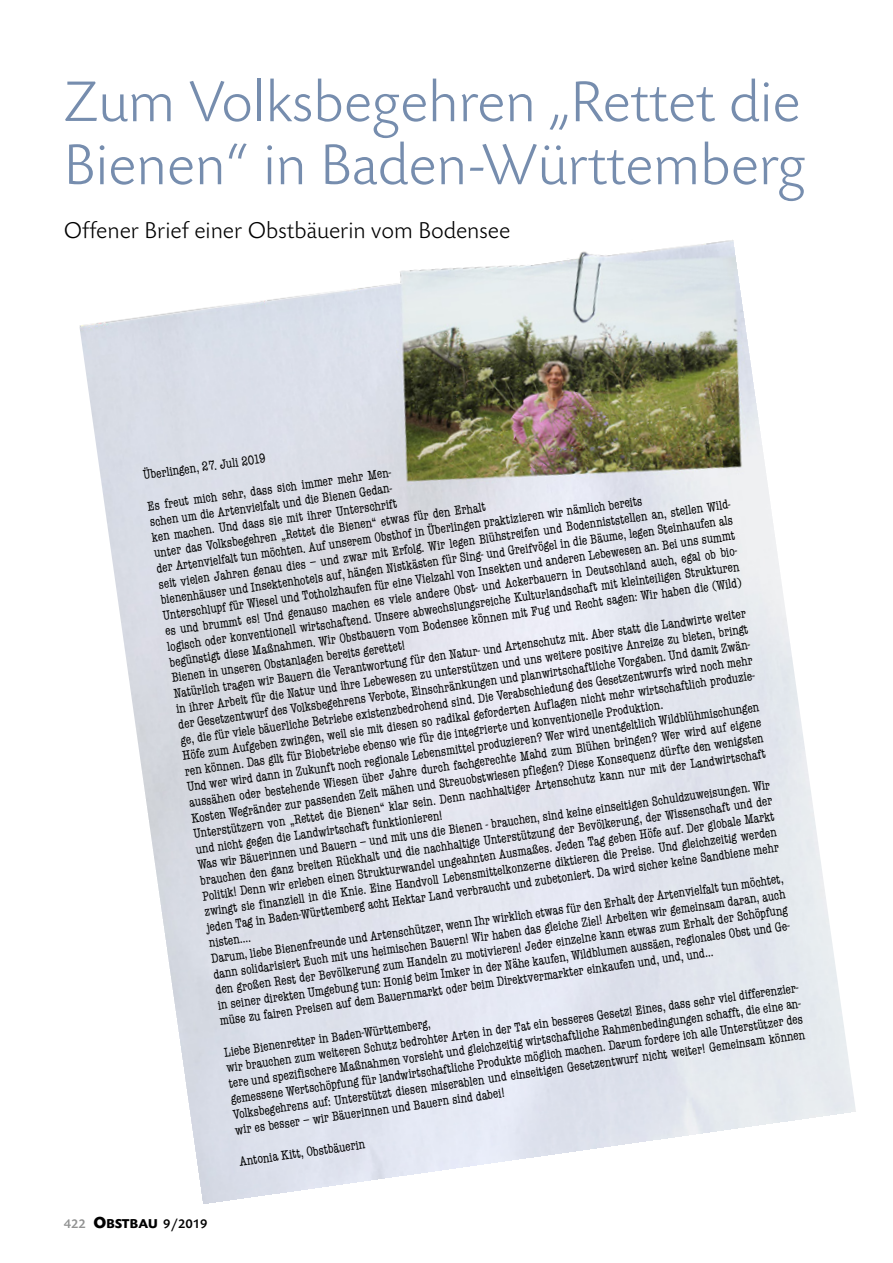
<style>
.page{position:relative;width:893px;height:1263px;background:#fff}
.page>*{position:absolute;margin:0;border:0;box-sizing:border-box;transform-origin:0 0}
.t1{font:300 60px/63px "Today SB";color:#768dae}
.t2{font:300 24px "Today SB";color:#000}
.t3{font:condensed 13.5px/15.8px "American Typewriter";color:#000;scale:.95 1}
.t4{font:700 13.5px "Today SB";letter-spacing:.01em;color:#000}
.s1{font-weight:500;color:#919292}
.s2{font-size:16.8px}
.s3{font-weight:500}
</style>
<div class="page">
<img style="left:79px;top:240px;width:777px;height:964px">
<h1 class="t1" style="left:64px;top:73px;width:743px">Zum Volksbegehren „Rettet die<br>Bienen“ in Baden-Württemberg</h1>
<h2 class="t2" style="left:64px;top:218px;width:448px">Offener Brief einer Obstbäuerin vom Bodensee</h2>
<p class="t3" style="left:142px;top:467px;width:131px;rotate:-8deg">Überlingen, 27. Juli 2019</p>
<p class="t3" style="left:146px;top:498px;width:614px;rotate:-8deg">Es freut mich sehr, dass sich immer mehr Men-<br>schen um die Artenvielfalt und die Bienen Gedan-<br>ken machen. Und dass sie mit ihrer Unterschrift<br>unter das Volksbegehren „Rettet die Bienen“ etwas für den Erhalt<br>der Artenvielfalt tun möchten. Auf unserem Obsthof in Überlingen praktizieren wir nämlich bereits<br>seit vielen Jahren genau dies – und zwar mit Erfolg. Wir legen Blühstreifen und Bodenniststellen an, stellen Wild&shy;bienenhäuser und Insektenhotels auf, hängen Nistkästen für Sing- und Greifvögel in die Bäume, legen Steinhaufen als Unterschlupf für Wiesel und Totholzhaufen für eine Vielzahl von Insekten und anderen Lebewesen an. Bei uns summt es und brummt es! Und genauso machen es viele andere Obst- und Ackerbauern in Deutschland auch, egal ob bio&shy;logisch oder konventionell wirtschaftend. Unsere abwechslungsreiche Kulturlandschaft mit kleinteiligen Strukturen begünstigt diese Maßnahmen. Wir Obstbauern vom Bodensee können mit Fug und Recht sagen: Wir haben die (Wild)<br>Bienen in unseren Obstanlagen bereits gerettet!<br>Natürlich tragen wir Bauern die Verantwortung für den Natur- und Artenschutz mit. Aber statt die Landwirte weiter in ihrer Arbeit für die Natur und ihre Lebewesen zu unterstützen und uns weitere positive Anreize zu bieten, bringt der Gesetzentwurf des Volksbegehrens Verbote, Einschränkungen und planwirtschaftliche Vorgaben. Und damit Zwän&shy;ge, die für viele bäuerliche Betriebe existenzbedrohend sind. Die Verabschiedung des Gesetzentwurfs wird noch mehr Höfe zum Aufgeben zwingen, weil sie mit diesen so radikal geforderten Auflagen nicht mehr wirtschaftlich produzie&shy;ren können. Das gilt für Biobetriebe ebenso wie für die integrierte und konventionelle Produktion.<br>Und wer wird dann in Zukunft noch regionale Lebensmittel produzieren? Wer wird unentgeltlich Wildblühmischungen aussähen oder bestehende Wiesen über Jahre durch fachgerechte Mahd zum Blühen bringen? Wer wird auf eigene Kosten Wegränder zur passenden Zeit mähen und Streuobstwiesen pflegen? Diese Konsequenz dürfte den wenigsten Unterstützern von „Rettet die Bienen“ klar sein. Denn nachhaltiger Artenschutz kann nur mit der Landwirtschaft und nicht gegen die Landwirtschaft funktionieren!<br>Was wir Bäuerinnen und Bauern – und mit uns die Bienen - brauchen, sind keine einseitigen Schuldzuweisungen. Wir brauchen den ganz breiten Rückhalt und die nachhaltige Unterstützung der Bevölkerung, der Wissenschaft und der Politik! Denn wir erleben einen Strukturwandel ungeahnten Ausmaßes. Jeden Tag geben Höfe auf. Der globale Markt zwingt sie finanziell in die Knie. Eine Handvoll Lebensmittelkonzerne diktieren die Preise. Und gleichzeitig werden jeden Tag in Baden-Württemberg acht Hektar Land verbraucht und zubetoniert. Da wird sicher keine Sandbiene mehr nisten….<br>Darum, liebe Bienenfreunde und Artenschützer, wenn Ihr wirklich etwas für den Erhalt der Artenvielfalt tun möchtet, dann solidarisiert Euch mit uns heimischen Bauern! Wir haben das gleiche Ziel! Arbeiten wir gemeinsam daran, auch den großen Rest der Bevölkerung zum Handeln zu motivieren! Jeder einzelne kann etwas zum Erhalt der Schöpfung in seiner direkten Umgebung tun: Honig beim Imker in der Nähe kaufen, Wildblumen aussäen, regionales Obst und Ge&shy;müse zu fairen Preisen auf dem Bauernmarkt oder beim Direktvermarkter einkaufen und, und, und…</p>
<p class="t3" style="left:223px;top:1044px;width:614px;rotate:-8deg">Liebe Bienenretter in Baden-Württemberg,<br>wir brauchen zum weiteren Schutz bedrohter Arten in der Tat ein besseres Gesetz! Eines, dass sehr viel differenzier&shy;tere und spezifischere Maßnahmen vorsieht und gleichzeitig wirtschaftliche Rahmenbedingungen schafft, die eine an&shy;gemessene Wertschöpfung für landwirtschaftliche Produkte möglich machen. Darum fordere ich alle Unterstützer des Volksbegehrens auf: Unterstützt diesen miserablen und einseitigen Gesetzentwurf nicht weiter! Gemeinsam können wir es besser – wir Bäuerinnen und Bauern sind dabei!</p>
<p class="t3" style="left:239px;top:1153px;width:135px;rotate:-8deg">Antonia Kitt, Obstbäuerin</p>
<p class="t4" style="left:64px;top:1216px;width:145px"><span class="s1">422</span> <span class="s2">O</span>BSTBAU <span class="s3">9/2019</span></p>
</div>
